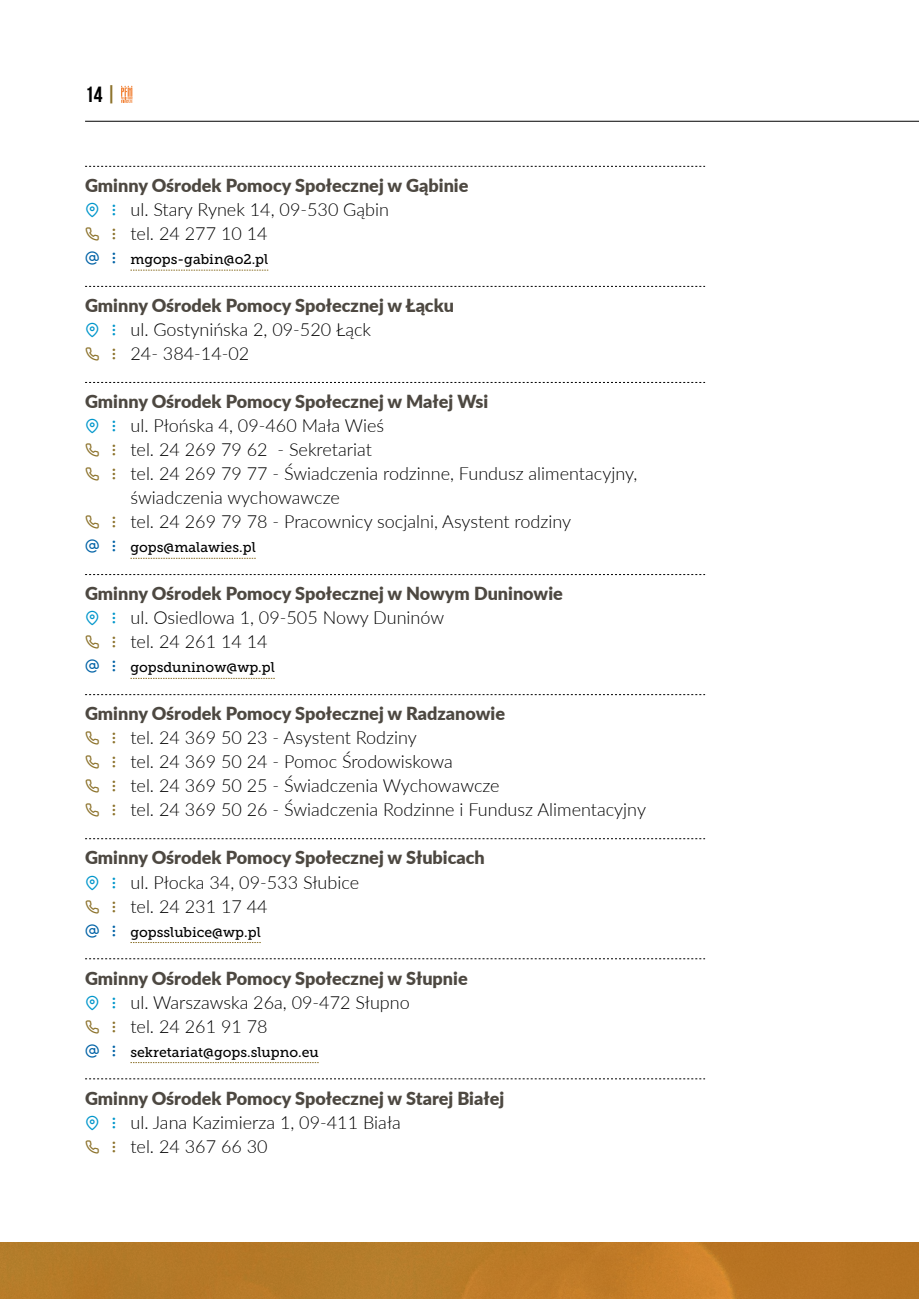
<style>
.page{position:relative;width:919px;height:1299px;background:#fff}
.page>*{position:absolute;margin:0;border:0;box-sizing:border-box;transform-origin:0 0}
.t1{font:700 22px "Bebas Neue";color:#000}
._3__telefon{font:300 18px/24px "Lato";color:#000}
._1a__nazwa_Bold{font:900 18px "Lato";color:#4d4841}
._2__adres{font:300 18px "Lato";color:#000}
.t2{font:14px "Museo Slab 500";color:#000}
.s1{color:#8c722b}
</style>
<div class="page">
<hr style="left:85px;top:121px;width:833px;height:1px;background:#000">
<svg style="left:121px;top:86px;width:12px;height:17px"></svg>
<svg style="left:0;top:1242px;width:918px;height:56px;background:#b97927"></svg>
<svg style="left:85px;top:166px;width:620px;height:1px"></svg>
<svg style="left:130px;top:270px;width:138px;height:1px"></svg>
<svg style="left:85px;top:286px;width:620px;height:1px"></svg>
<svg style="left:85px;top:382px;width:620px;height:1px"></svg>
<svg style="left:130px;top:558px;width:126px;height:1px"></svg>
<svg style="left:85px;top:574px;width:620px;height:1px"></svg>
<svg style="left:130px;top:678px;width:145px;height:1px"></svg>
<svg style="left:85px;top:694px;width:620px;height:1px"></svg>
<svg style="left:85px;top:838px;width:620px;height:1px"></svg>
<svg style="left:130px;top:942px;width:131px;height:1px"></svg>
<svg style="left:85px;top:958px;width:620px;height:1px"></svg>
<svg style="left:130px;top:1062px;width:189px;height:1px"></svg>
<svg style="left:85px;top:1078px;width:620px;height:1px"></svg>
<p class="t1" style="left:85px;top:82px;width:33px">14 <span class="s1">|</span></p>
<p class="_1a__nazwa_Bold" style="left:85px;top:172px;width:385px">Gminny Ośrodek Pomocy Społecznej w Gąbinie</p>
<p class="_2__adres" style="left:130px;top:197px;width:260px">ul. Stary Rynek 14, 09-530 Gąbin</p>
<p class="_3__telefon" style="left:130px;top:221px;width:139px">tel. 24 277 10 14</p>
<p class="t2" style="left:130px;top:251px;width:139px">mgops-gabin@o2.pl</p>
<p class="_1a__nazwa_Bold" style="left:85px;top:292px;width:370px">Gminny Ośrodek Pomocy Społecznej w Łącku</p>
<p class="_2__adres" style="left:130px;top:317px;width:242px">ul. Gostynińska 2, 09-520 Łąck</p>
<p class="_3__telefon" style="left:130px;top:341px;width:120px">24- 384-14-02</p>
<p class="_1a__nazwa_Bold" style="left:85px;top:388px;width:405px">Gminny Ośrodek Pomocy Społecznej w Małej Wsi</p>
<p class="_2__adres" style="left:130px;top:413px;width:255px">ul. Płońska 4, 09-460 Mała Wieś</p>
<p class="_3__telefon" style="left:130px;top:437px;width:243px">tel. 24 269 79 62 - Sekretariat</p>
<p class="_3__telefon" style="left:130px;top:461px;width:508px">tel. 24 269 79 77 - Świadczenia rodzinne, Fundusz alimentacyjny, świadczenia wychowawcze</p>
<p class="_3__telefon" style="left:130px;top:509px;width:442px">tel. 24 269 79 78 - Pracownicy socjalni, Asystent rodziny</p>
<p class="t2" style="left:130px;top:539px;width:127px">gops@malawies.pl</p>
<p class="_1a__nazwa_Bold" style="left:85px;top:580px;width:479px">Gminny Ośrodek Pomocy Społecznej w Nowym Duninowie</p>
<p class="_2__adres" style="left:130px;top:605px;width:315px">ul. Osiedlowa 1, 09-505 Nowy Duninów</p>
<p class="_3__telefon" style="left:130px;top:629px;width:139px">tel. 24 261 14 14</p>
<p class="t2" style="left:130px;top:659px;width:146px">gopsduninow@wp.pl</p>
<p class="_1a__nazwa_Bold" style="left:85px;top:700px;width:421px">Gminny Ośrodek Pomocy Społecznej w Radzanowie</p>
<p class="_3__telefon" style="left:130px;top:725px;width:288px">tel. 24 369 50 23 - Asystent Rodziny</p>
<p class="_3__telefon" style="left:130px;top:749px;width:324px">tel. 24 369 50 24 - Pomoc Środowiskowa</p>
<p class="_3__telefon" style="left:130px;top:773px;width:370px">tel. 24 369 50 25 - Świadczenia Wychowawcze</p>
<p class="_3__telefon" style="left:130px;top:797px;width:517px">tel. 24 369 50 26 - Świadczenia Rodzinne i Fundusz Alimentacyjny</p>
<p class="_1a__nazwa_Bold" style="left:85px;top:844px;width:401px">Gminny Ośrodek Pomocy Społecznej w Słubicach</p>
<p class="_2__adres" style="left:130px;top:869px;width:230px">ul. Płocka 34, 09-533 Słubice</p>
<p class="_3__telefon" style="left:130px;top:893px;width:139px">tel. 24 231 17 44</p>
<p class="t2" style="left:130px;top:923px;width:132px">gopsslubice@wp.pl</p>
<p class="_1a__nazwa_Bold" style="left:85px;top:964px;width:384px">Gminny Ośrodek Pomocy Społecznej w Słupnie</p>
<p class="_2__adres" style="left:130px;top:989px;width:281px">ul. Warszawska 26a, 09-472 Słupno</p>
<p class="_3__telefon" style="left:130px;top:1013px;width:139px">tel. 24 261 91 78</p>
<p class="t2" style="left:130px;top:1043px;width:190px">sekretariat@gops.slupno.eu</p>
<p class="_1a__nazwa_Bold" style="left:85px;top:1084px;width:420px">Gminny Ośrodek Pomocy Społecznej w Starej Białej</p>
<p class="_2__adres" style="left:130px;top:1109px;width:272px">ul. Jana Kazimierza 1, 09-411 Biała</p>
<p class="_3__telefon" style="left:130px;top:1133px;width:139px">tel. 24 367 66 30</p>
</div>
